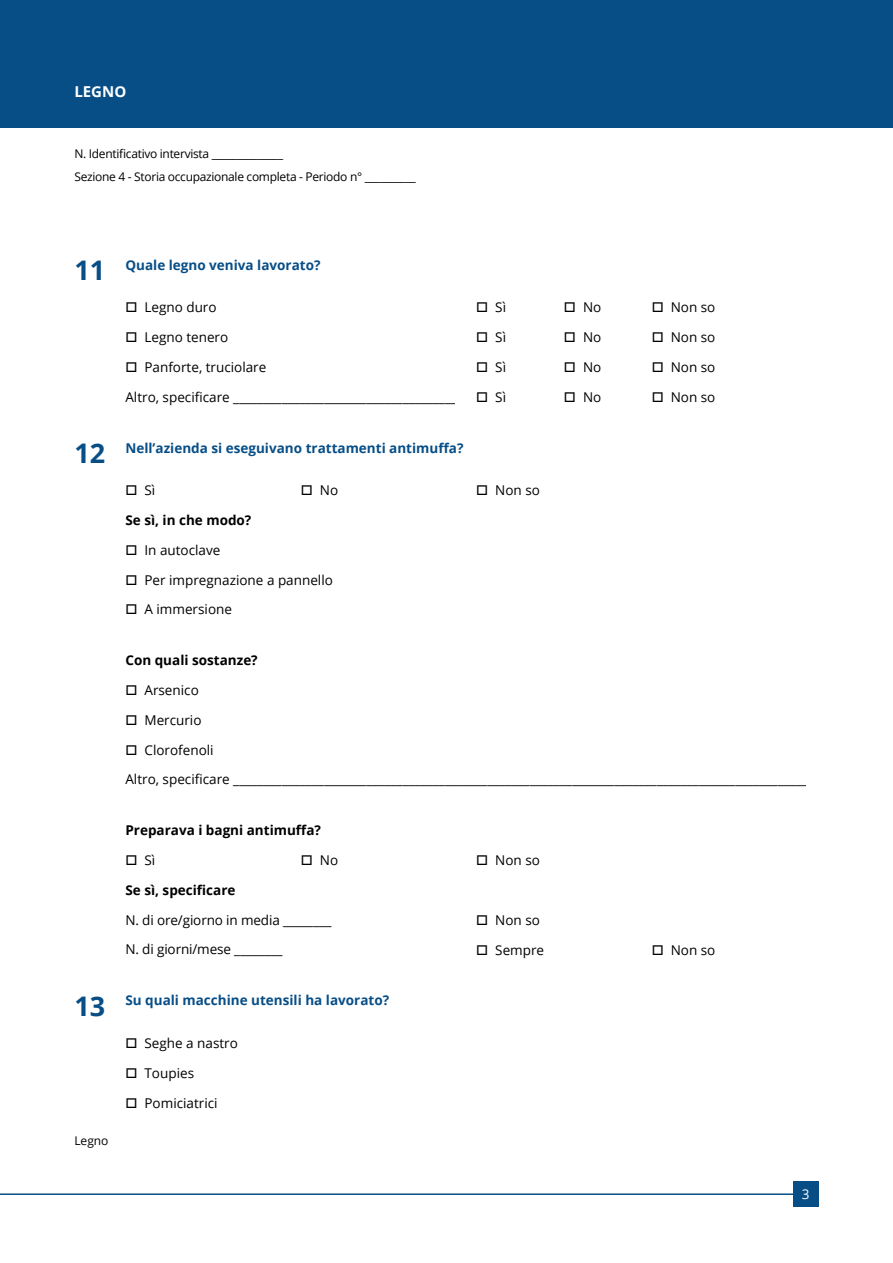
<style>
.page{position:relative;width:893px;height:1263px;background:#fff}
.page>*{position:absolute;margin:0;border:0;box-sizing:border-box;transform-origin:0 0}
.t1{font:700 15px "Open Sans";color:#fff}
.t2{font:13.5px/29.7px "Open Sans";color:#000}
.t3{font:700 13.5px "Open Sans";color:#074e87}
.t4{font:700 13.5px "Open Sans";color:#000}
.t5{font:13.5px "Open Sans";color:#fff}
.t6{font:12px/22.5px "Open Sans";letter-spacing:-.025em;color:#000}
.s1{font-size:27px}
</style>
<div class="page">
<div style="left:0;top:0;width:893px;height:127px;background:#074e87"></div>
<hr style="left:0;top:1193px;width:802px;height:2px;background:#074e87">
<div style="left:793px;top:1181px;width:26px;height:26px;background:#074e87"></div>
<p class="t1" style="left:74px;top:80px;width:53px">LEGNO</p>
<p class="t6" style="left:74px;top:142px;width:343px">N. Identificativo intervista ______________<br>Sezione 4 - Storia occupazionale completa - Periodo n° __________</p>
<p class="t3" style="left:74px;top:255px;width:248px"><span class="s1">11</span> Quale legno veniva lavorato?</p>
<p class="t2" style="left:125px;top:292px;width:93px">□ Legno duro</p>
<p class="t2" style="left:476px;top:292px;width:31px">□ Sì</p>
<p class="t2" style="left:564px;top:292px;width:39px">□ No</p>
<p class="t2" style="left:652px;top:292px;width:65px">□ Non so</p>
<p class="t2" style="left:125px;top:322px;width:104px">□ Legno tenero</p>
<p class="t2" style="left:476px;top:322px;width:31px">□ Sì</p>
<p class="t2" style="left:564px;top:322px;width:39px">□ No</p>
<p class="t2" style="left:652px;top:322px;width:65px">□ Non so</p>
<p class="t2" style="left:125px;top:352px;width:142px">□ Panforte, truciolare</p>
<p class="t2" style="left:476px;top:352px;width:31px">□ Sì</p>
<p class="t2" style="left:564px;top:352px;width:39px">□ No</p>
<p class="t2" style="left:652px;top:352px;width:65px">□ Non so</p>
<p class="t2" style="left:125px;top:381px;width:333px">Altro, specificare _____________________________________</p>
<p class="t2" style="left:476px;top:382px;width:31px">□ Sì</p>
<p class="t2" style="left:564px;top:382px;width:39px">□ No</p>
<p class="t2" style="left:652px;top:382px;width:65px">□ Non so</p>
<p class="t3" style="left:74px;top:438px;width:391px"><span class="s1">12</span> Nell’azienda si eseguivano trattamenti antimuffa?</p>
<p class="t2" style="left:125px;top:475px;width:31px">□ Sì</p>
<p class="t2" style="left:301px;top:475px;width:39px">□ No</p>
<p class="t2" style="left:476px;top:475px;width:65px">□ Non so</p>
<p class="t4" style="left:125px;top:510px;width:127px">Se sì, in che modo?</p>
<p class="t2" style="left:125px;top:535px;width:97px">□ In autoclave</p>
<p class="t2" style="left:125px;top:564px;width:209px">□ Per impregnazione a pannello</p>
<p class="t2" style="left:125px;top:594px;width:108px">□ A immersione</p>
<p class="t4" style="left:125px;top:651px;width:134px">Con quali sostanze?</p>
<p class="t2" style="left:125px;top:675px;width:75px">□ Arsenico</p>
<p class="t2" style="left:125px;top:705px;width:78px">□ Mercurio</p>
<p class="t2" style="left:125px;top:734px;width:684px">□ Clorofenoli<br>Altro, specificare _______________________________________________________________________________________________</p>
<p class="t4" style="left:125px;top:821px;width:197px">Preparava i bagni antimuffa?</p>
<p class="t2" style="left:125px;top:845px;width:31px">□ Sì</p>
<p class="t2" style="left:301px;top:845px;width:39px">□ No</p>
<p class="t2" style="left:476px;top:845px;width:65px">□ Non so</p>
<p class="t4" style="left:125px;top:880px;width:112px">Se sì, specificare</p>
<p class="t2" style="left:125px;top:904px;width:208px">N. di ore/giorno in media ________</p>
<p class="t2" style="left:476px;top:905px;width:65px">□ Non so</p>
<p class="t2" style="left:125px;top:934px;width:159px">N. di giorni/mese ________</p>
<p class="t2" style="left:476px;top:934px;width:69px">□ Sempre</p>
<p class="t2" style="left:652px;top:934px;width:65px">□ Non so</p>
<p class="t3" style="left:74px;top:991px;width:316px"><span class="s1">13</span> Su quali macchine utensili ha lavorato?</p>
<p class="t2" style="left:125px;top:1028px;width:114px">□ Seghe a nastro</p>
<p class="t2" style="left:125px;top:1058px;width:70px">□ Toupies</p>
<p class="t2" style="left:125px;top:1087px;width:94px">□ Pomiciatrici</p>
<p class="t6" style="left:74px;top:1129px;width:36px">Legno</p>
<p class="t5" style="left:802px;top:1185px;width:9px">3</p>
</div>
